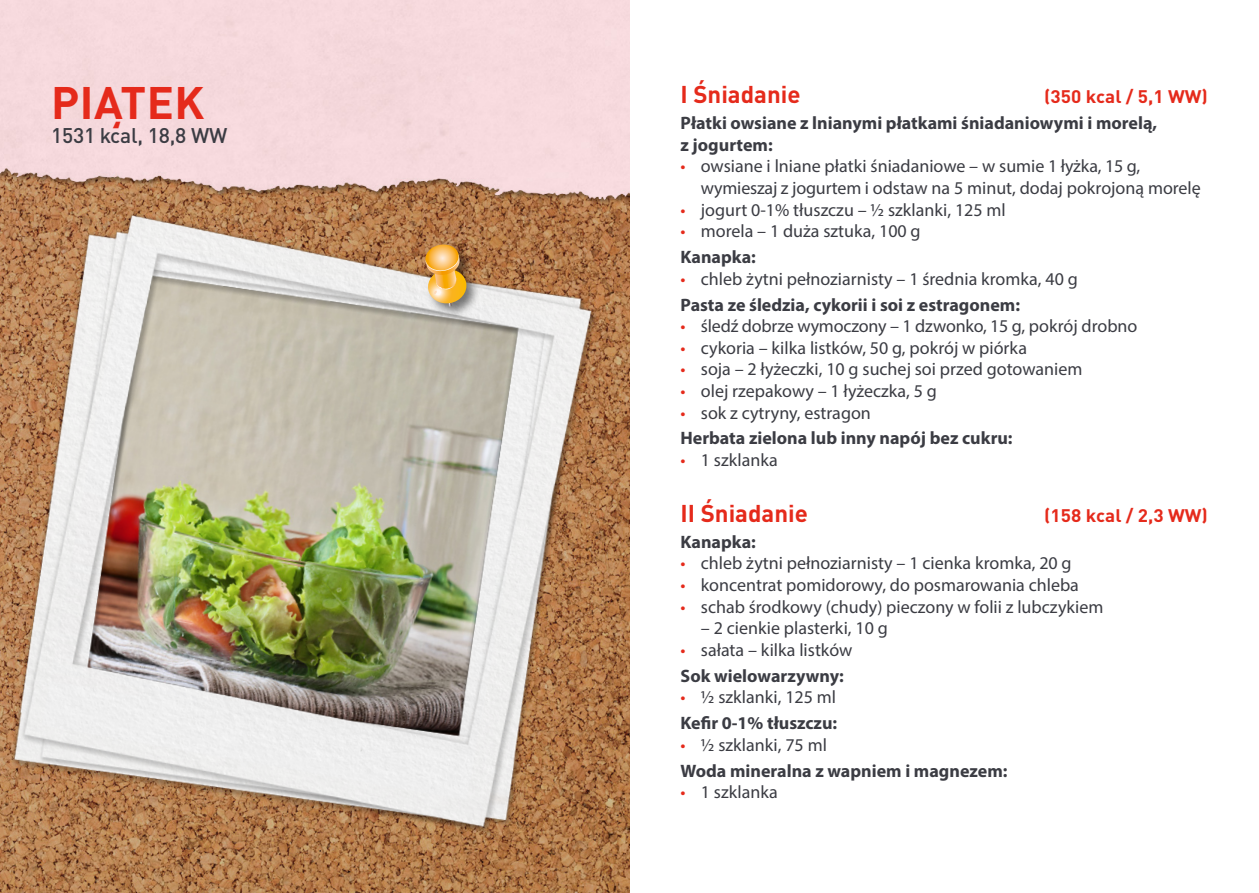
<style>
.page{position:relative;width:1259px;height:893px;background:#fff}
.page>*{position:absolute;margin:0;border:0;box-sizing:border-box;transform-origin:0 0}
.t1{font:700 45px "DIN Pro";letter-spacing:.01em;color:#e52a1b}
.t2{font:700 24px "DIN Pro";color:#e52a1b}
.t3{font:500 21px "DIN Pro";letter-spacing:-.01em;color:#3b3c43}
.t4{font:18px/25.8px "Myriad Pro";color:#3b3c43}
.t5{font:700 18px/25.8px "Myriad Pro";color:#3b3c43}
.t6{font:700 18px "DIN Pro";color:#e52a1b;scale:1.05 1}
.s1{color:#e52a1b}
.s2{font-weight:700}
.s3{font-weight:400;color:#e52a1b}
.s4{font-weight:400}
</style>
<div class="page">
<img style="left:0;top:863px;width:629px;height:30px">
<div style="left:0;top:0;width:629px;height:175px;background:#f6d9dd"></div>
<img style="left:0;top:175px;width:629px;height:688px">
<div style="left:423px;top:242px;width:57px;height:79px;background:#000;opacity:.51"></div>
<svg style="left:425px;top:245px;width:43px;height:62px;background:#dbab5c"></svg>
<h1 class="t1" style="left:51px;top:73px;width:155px">PIĄTEK</h1>
<p class="t3" style="left:51px;top:119px;width:178px">1531 kcal, 18,8 WW</p>
<h2 class="t2" style="left:680px;top:78px;width:122px">I Śniadanie</h2>
<p class="t6" style="left:1044px;top:85px;width:157px">(350 kcal / 5,1 WW)</p>
<p class="t5" style="left:680px;top:112px;width:478px;line-height:21.6px">Płatki owsiane z lnianymi płatkami śniadaniowymi i morelą, z jogurtem:</p>
<p class="t4" style="left:701px;top:155px;width:501px;line-height:21.6px;text-indent:-20px"><span class="s1">•</span> owsiane i lniane płatki śniadaniowe – w sumie 1 łyżka, 15 g, wymieszaj z jogurtem i odstaw na 5 minut, dodaj pokrojoną morelę</p>
<p class="t4" style="left:680px;top:196px;width:327px"><span class="s1">•</span> jogurt 0-1% tłuszczu – ½ szklanki, 125 ml</p>
<p class="t4" style="left:680px;top:218px;width:242px"><span class="s1">•</span> morela – 1 duża sztuka, 100 g<br><span class="s2">Kanapka:</span></p>
<p class="t4" style="left:680px;top:265px;width:399px"><span class="s1">•</span> chleb żytni pełnoziarnisty – 1 średnia kromka, 40 g<br><span class="s2">Pasta ze śledzia, cykorii i soi z estragonem:</span></p>
<p class="t4" style="left:680px;top:313px;width:458px"><span class="s1">•</span> śledź dobrze wymoczony – 1 dzwonko, 15 g, pokrój drobno</p>
<p class="t4" style="left:680px;top:335px;width:348px"><span class="s1">•</span> cykoria – kilka listków, 50 g, pokrój w piórka</p>
<p class="t4" style="left:680px;top:356px;width:403px"><span class="s1">•</span> soja – 2 łyżeczki, 10 g suchej soi przed gotowaniem</p>
<p class="t4" style="left:680px;top:378px;width:258px"><span class="s1">•</span> olej rzepakowy – 1 łyżeczka, 5 g</p>
<p class="t5" style="left:680px;top:399px;width:334px"><span class="s3">•</span> <span class="s4">sok z cytryny, estragon<br></span>Herbata zielona lub inny napój bez cukru:</p>
<p class="t4" style="left:680px;top:447px;width:99px"><span class="s1">•</span> 1 szklanka</p>
<h2 class="t2" style="left:680px;top:497px;width:129px">II Śniadanie</h2>
<p class="t6" style="left:1044px;top:503px;width:157px">(158 kcal / 2,3 WW)</p>
<p class="t5" style="left:680px;top:528px;width:77px">Kanapka:</p>
<p class="t4" style="left:680px;top:550px;width:393px"><span class="s1">•</span> chleb żytni pełnoziarnisty – 1 cienka kromka, 20 g</p>
<p class="t4" style="left:680px;top:572px;width:400px"><span class="s1">•</span> koncentrat pomidorowy, do posmarowania chleba</p>
<p class="t4" style="left:680px;top:593px;width:424px"><span class="s1">•</span> schab środkowy (chudy) pieczony w folii z lubczykiem</p>
<p class="t4" style="left:701px;top:615px;width:188px">– 2 cienkie plasterki, 10 g</p>
<p class="t4" style="left:680px;top:637px;width:173px"><span class="s1">•</span> sałata – kilka listków<br><span class="s2">Sok wielowarzywny:</span></p>
<p class="t5" style="left:680px;top:684px;width:158px"><span class="s3">•</span> <span class="s4">½ szklanki, 125 ml<br></span>Kefir 0-1% tłuszczu:</p>
<p class="t5" style="left:680px;top:731px;width:328px"><span class="s3">•</span> <span class="s4">½ szklanki, 75 ml<br></span>Woda mineralna z wapniem i magnezem:</p>
<p class="t4" style="left:680px;top:779px;width:99px"><span class="s1">•</span> 1 szklanka</p>
</div>
